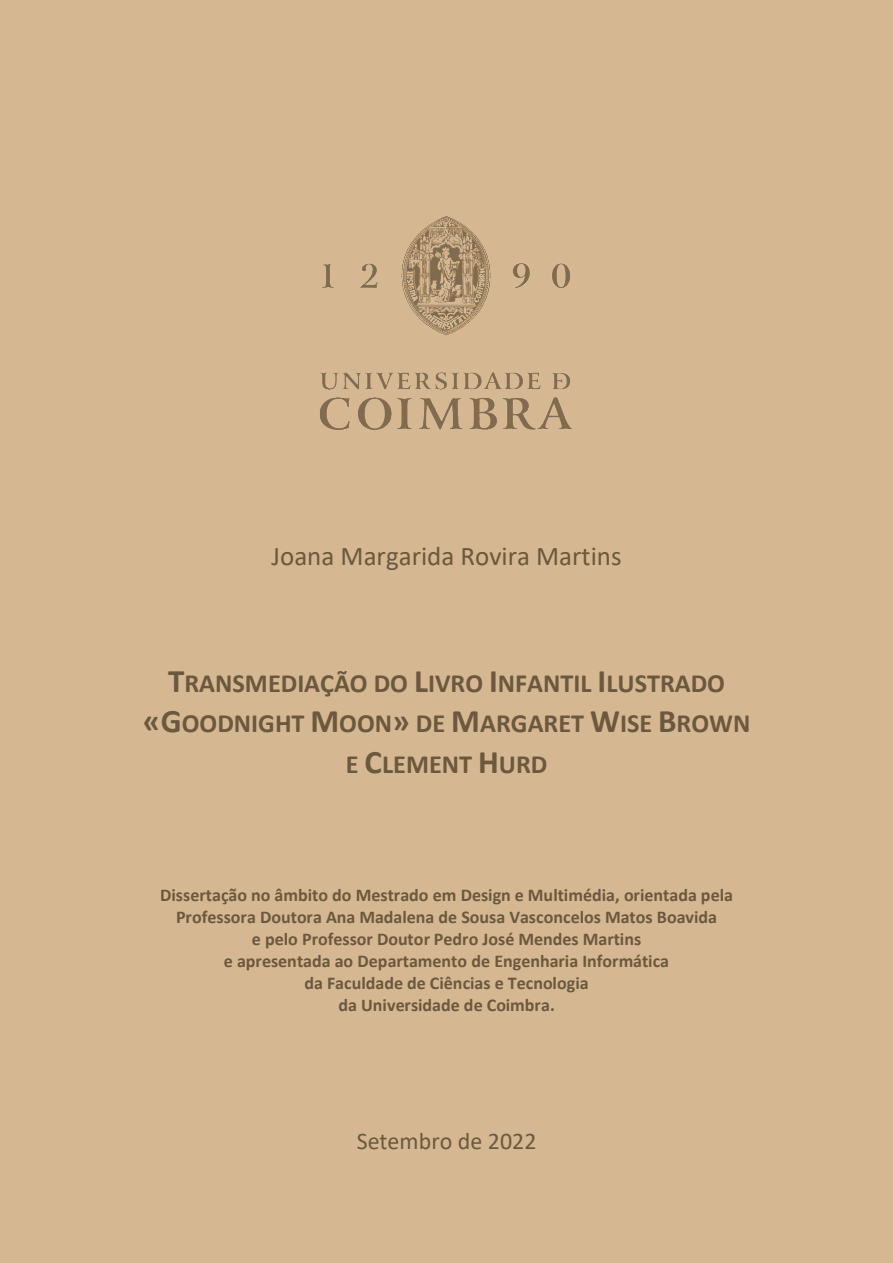
<style>
.page{position:relative;width:893px;height:1263px;background:#d5b891}
.page>*{position:absolute;margin:0;border:0;box-sizing:border-box;transform-origin:0 0}
.t1{font:27px "Calibri";color:#6b583e}
.t2{font:700 26.25px/40.3px "Calibri";color:#6b583e;text-align:center}
.t3{font:24px "Calibri";color:#6b583e}
.t4{font:700 18px/22px "Calibri";color:#6b583e;text-align:center}
.s1{font-size:33px}
</style>
<div class="page">
<img style="left:320px;top:216px;width:252px;height:213px">
<p class="t1" style="left:271px;top:538px;width:352px">Joana Margarida Rovira Martins</p>
<p class="t2" style="left:143px;top:663px;width:609px"><span class="s1">T</span>RANSMEDIAÇÃO DO <span class="s1">L</span>IVRO <span class="s1">I</span>NFANTIL <span class="s1">I</span>LUSTRADO <span class="s1">«G</span>OODNIGHT <span class="s1">M</span>OON<span class="s1">»</span> DE <span class="s1">M</span>ARGARET <span class="s1">W</span>ISE <span class="s1">B</span>ROWN<br>E <span class="s1">C</span>LEMENT <span class="s1">H</span>URD</p>
<p class="t4" style="left:160px;top:884px;width:574px">Dissertação no âmbito do Mestrado em Design e Multimédia, orientada pela Professora Doutora Ana Madalena de Sousa Vasconcelos Matos Boavida<br>e pelo Professor Doutor Pedro José Mendes Martins<br>e apresentada ao Departamento de Engenharia Informática<br>da Faculdade de Ciências e Tecnologia<br>da Universidade de Coimbra.</p>
<p class="t3" style="left:357px;top:1124px;width:181px">Setembro de 2022</p>
</div>
